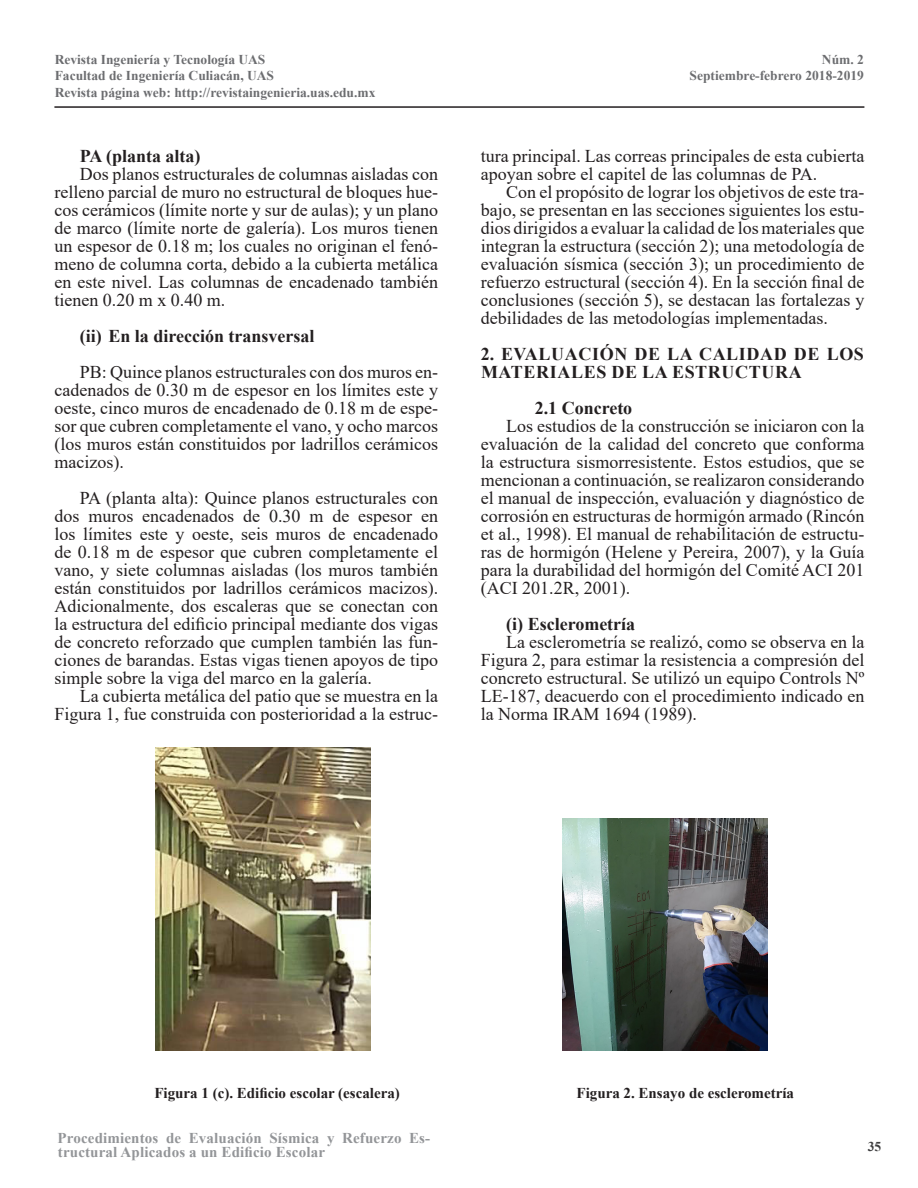
<style>
.page{position:relative;width:918px;height:1188px;background:#fff}
.page>*{position:absolute;margin:0;border:0;box-sizing:border-box;transform-origin:0 0}
.Texto_Rit_uas1{font:18px/18px "Times New Roman";color:#231f20;text-align:justify}
.subtemas_RITUAS{font:700 18px "Times New Roman";color:#231f20}
.Subtitulos_texto_Rit{font:700 18px/18px "Times New Roman";letter-spacing:.035em;color:#231f20}
.t1{font:700 15px/13.5px "Times New Roman";letter-spacing:.01em;color:#939598}
.Tablas{font:700 15px "Times New Roman";color:#231f20}
.t2{font:700 13.5px/16.2px "Times New Roman";color:#6c6d70}
.t3{font:700 13.5px "Times New Roman";color:#3e3e3f}
</style>
<div class="page">
<hr style="left:54px;top:106px;width:810px;height:2px;background:#231f20">
<img style="left:156px;top:747px;width:214px;height:304px">
<img style="left:563px;top:818px;width:204px;height:232px">
<p class="t2" style="left:55px;top:51px;width:322px">Revista Ingeniería y Tecnología UAS<br>Facultad de Ingeniería Culiacán, UAS<br>Revista página web: http://revistaingenieria.uas.edu.mx</p>
<p class="t2" style="left:690px;top:51px;width:176px;text-align:right">Núm. 2<br>Septiembre-febrero 2018-2019</p>
<p class="subtemas_RITUAS" style="left:80px;top:143px;width:122px">PA (planta alta)</p>
<p class="Texto_Rit_uas1" style="left:54px;top:164px;width:385px;text-indent:26px">Dos planos estructurales de columnas aisladas con relleno parcial de muro no estructural de bloques hue&shy;cos cerámicos (límite norte y sur de aulas); y un plano de marco (límite norte de galería). Los muros tienen un espesor de 0.18 m; los cuales no originan el fenó&shy;meno de columna corta, debido a la cubierta metálica en este nivel. Las columnas de encadenado también tienen 0.20 m x 0.40 m.</p>
<p class="subtemas_RITUAS" style="left:80px;top:323px;width:236px">(ii) En la dirección transversal</p>
<p class="Texto_Rit_uas1" style="left:54px;top:362px;width:385px;text-indent:26px">PB: Quince planos estructurales con dos muros en&shy;cadenados de 0.30 m de espesor en los límites este y oeste, cinco muros de encadenado de 0.18 m de espe&shy;sor que cubren completamente el vano, y ocho marcos (los muros están constituidos por ladrillos cerámicos macizos).</p>
<p class="Texto_Rit_uas1" style="left:54px;top:488px;width:385px;text-indent:26px">PA (planta alta): Quince planos estructurales con dos muros encadenados de 0.30 m de espesor en los límites este y oeste, seis muros de encadenado de 0.18 m de espesor que cubren completamente el vano, y siete columnas aisladas (los muros también están constituidos por ladrillos cerámicos macizos).<br>Adicionalmente, dos escaleras que se conectan con la estructura del edificio principal mediante dos vigas de concreto reforzado que cumplen también las fun&shy;ciones de barandas. Estas vigas tienen apoyos de tipo simple sobre la viga del marco en la galería.</p>
<p class="Texto_Rit_uas1" style="left:54px;top:686px;width:385px;text-align:right">La cubierta metálica del patio que se muestra en la<br>Figura 1, fue construida con posterioridad a la estruc-</p>
<p class="Texto_Rit_uas1" style="left:481px;top:146px;width:385px">tura principal. Las correas principales de esta cubierta apoyan sobre el capitel de las columnas de PA.</p>
<p class="Texto_Rit_uas1" style="left:481px;top:182px;width:385px;text-indent:26px">Con el propósito de lograr los objetivos de este tra&shy;bajo, se presentan en las secciones siguientes los estu&shy;dios dirigidos a evaluar la calidad de los materiales que integran la estructura (sección 2); una metodología de evaluación sísmica (sección 3); un procedimiento de refuerzo estructural (sección 4). En la sección final de conclusiones (sección 5), se destacan las fortalezas y debilidades de las metodologías implementadas.</p>
<p class="Subtitulos_texto_Rit" style="left:481px;top:344px;width:385px">2. EVALUACIÓN DE LA CALIDAD DE LOS<br>MATERIALES DE LA ESTRUCTURA</p>
<p class="subtemas_RITUAS" style="left:535px;top:395px;width:99px">2.1 Concreto</p>
<p class="Texto_Rit_uas1" style="left:481px;top:416px;width:385px;text-indent:26px">Los estudios de la construcción se iniciaron con la evaluación de la calidad del concreto que conforma la estructura sismorresistente. Estos estudios, que se mencionan a continuación, se realizaron considerando el manual de inspección, evaluación y diagnóstico de corrosión en estructuras de hormigón armado (Rincón et al., 1998). El manual de rehabilitación de estructu&shy;ras de hormigón (Helene y Pereira, 2007), y la Guía para la durabilidad del hormigón del Comité ACI 201 (ACI 201.2R, 2001).</p>
<p class="subtemas_RITUAS" style="left:506px;top:611px;width:131px">(i) Esclerometría</p>
<p class="Texto_Rit_uas1" style="left:481px;top:632px;width:385px;text-indent:26px">La esclerometría se realizó, como se observa en la Figura 2, para estimar la resistencia a compresión del concreto estructural. Se utilizó un equipo Controls Nº LE-187, deacuerdo con el procedimiento indicado en la Norma IRAM 1694 (1989).</p>
<p class="Tablas" style="left:154px;top:1082px;width:247px">Figura 1 (c). Edificio escolar (escalera)</p>
<p class="Tablas" style="left:577px;top:1082px;width:219px">Figura 2. Ensayo de esclerometría</p>
<p class="t1" style="left:58px;top:1131px;width:374px">Procedimientos de Evaluación Sísmica y Refuerzo Es&shy;tructural Aplicados a un Edificio Escolar</p>
<p class="t3" style="left:868px;top:1137px;width:15px">35</p>
</div>
